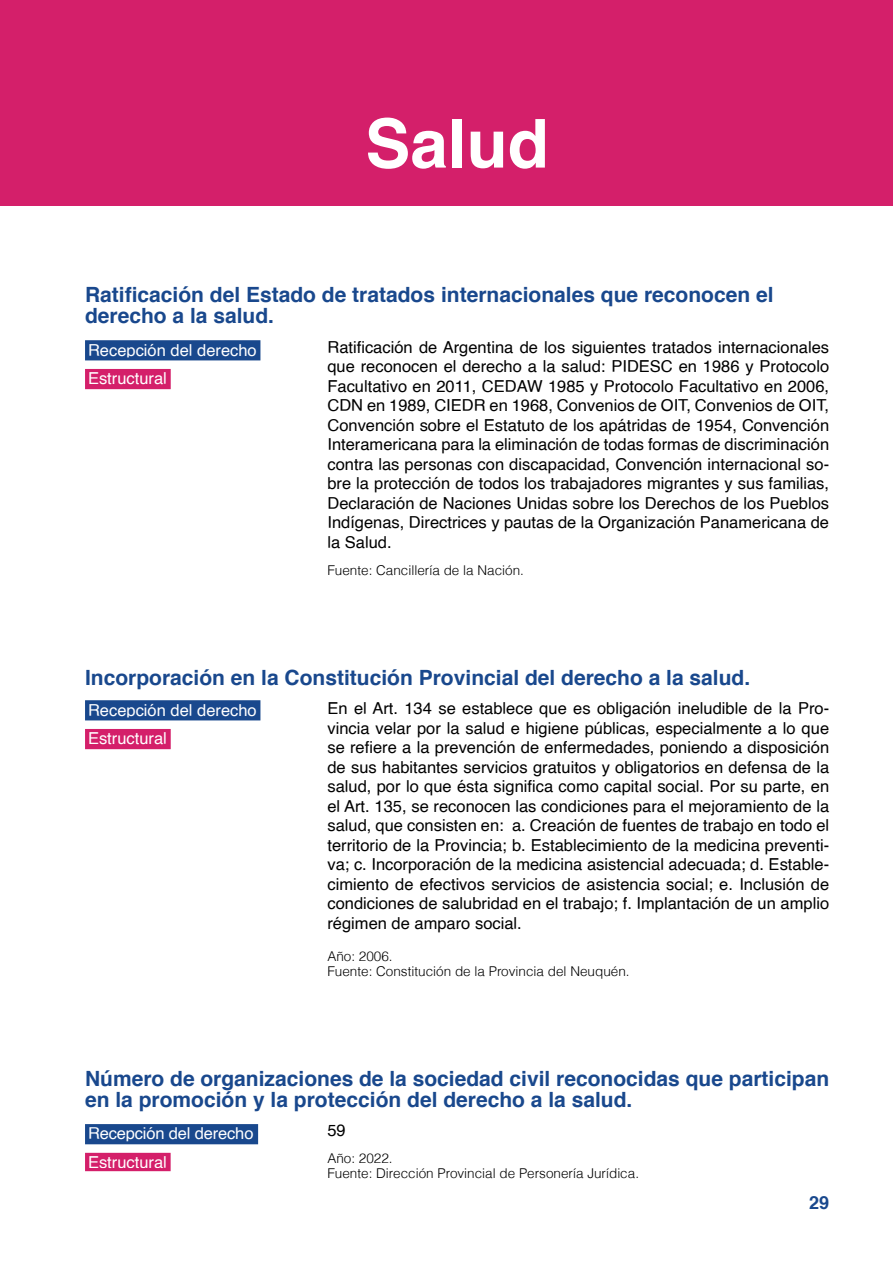
<style>
.page{position:relative;width:893px;height:1263px;background:#fff}
.page>*{position:absolute;margin:0;border:0;box-sizing:border-box;transform-origin:0 0}
.Temática_Indicador{font:700 67.5px "Helvetica";color:#fff}
.Indicador{font:700 21px/21px "Helvetica";color:#19488d}
.t1{font:700 18px "Helvetica";color:#19488d}
.Dato{font:16.5px/19.5px "Helvetica";color:#000;text-align:justify}
.Dimensión_del_ind{font:16.5px "Helvetica";color:#fff}
.Aclaraciones{font:300 13.5px "Helvetica";color:#000}
</style>
<div class="page">
<div style="left:0;top:0;width:893px;height:206px;background:#d41f6a"></div>
<div style="left:87px;top:342px;width:172px;height:17px;background:#19488d"></div>
<div style="left:85px;top:340px;width:175px;height:20px;border:3px solid #19488d"></div>
<div style="left:87px;top:370px;width:82px;height:18px;background:#d41f6a"></div>
<div style="left:85px;top:369px;width:86px;height:20px;border:3px solid #d41f6a"></div>
<div style="left:87px;top:702px;width:172px;height:17px;background:#19488d"></div>
<div style="left:85px;top:700px;width:175px;height:20px;border:3px solid #19488d"></div>
<div style="left:87px;top:730px;width:82px;height:18px;background:#d41f6a"></div>
<div style="left:85px;top:729px;width:86px;height:20px;border:3px solid #d41f6a"></div>
<div style="left:87px;top:1125px;width:170px;height:18px;background:#19488d"></div>
<div style="left:85px;top:1124px;width:173px;height:20px;border:3px solid #19488d"></div>
<div style="left:87px;top:1154px;width:82px;height:16px;background:#d41f6a"></div>
<div style="left:85px;top:1153px;width:86px;height:18px;border:3px solid #d41f6a"></div>
<p class="Temática_Indicador" style="left:365px;top:89px;width:185px">Salud</p>
<p class="Indicador" style="left:85px;top:285px;width:690px">Ratificación del Estado de tratados internacionales que reconocen el derecho a la salud.</p>
<p class="Dimensión_del_ind" style="left:88px;top:337px;width:170px">Recepción del derecho</p>
<p class="Dimensión_del_ind" style="left:88px;top:366px;width:80px">Estructural</p>
<p class="Dato" style="left:327px;top:338px;width:503px">Ratificación de Argentina de los siguientes tratados internacionales que reconocen el derecho a la salud: PIDESC en 1986 y Protocolo Facultativo en 2011, CEDAW 1985 y Protocolo Facultativo en 2006, CDN en 1989, CIEDR en 1968, Convenios de OIT, Convenios de OIT, Convención sobre el Estatuto de los apátridas de 1954, Convención Interamericana para la eliminación de todas formas de discriminación contra las personas con discapacidad, Convención internacional so&shy;bre la protección de todos los trabajadores migrantes y sus familias, Declaración de Naciones Unidas sobre los Derechos de los Pueblos Indígenas, Directrices y pautas de la Organización Panamericana de la Salud.</p>
<p class="Aclaraciones" style="left:327px;top:562px;width:198px">Fuente: Cancillería de la Nación.</p>
<p class="Indicador" style="left:85px;top:667px;width:667px">Incorporación en la Constitución Provincial del derecho a la salud.</p>
<p class="Dimensión_del_ind" style="left:88px;top:697px;width:170px">Recepción del derecho</p>
<p class="Dimensión_del_ind" style="left:88px;top:726px;width:80px">Estructural</p>
<p class="Dato" style="left:327px;top:699px;width:503px">En el Art. 134 se establece que es obligación ineludible de la Pro&shy;vincia velar por la salud e higiene públicas, especialmente a lo que se refiere a la prevención de enfermedades, poniendo a disposición de sus habitantes servicios gratuitos y obligatorios en defensa de la salud, por lo que ésta significa como capital social. Por su parte, en el Art. 135, se reconocen las condiciones para el mejoramiento de la salud, que consisten en: a. Creación de fuentes de trabajo en todo el territorio de la Provincia; b. Establecimiento de la medicina preventi&shy;va; c. Incorporación de la medicina asistencial adecuada; d. Estable&shy;cimiento de efectivos servicios de asistencia social; e. Inclusión de condiciones de salubridad en el trabajo; f. Implantación de un amplio régimen de amparo social.</p>
<p class="Aclaraciones" style="left:327px;top:948px;width:67px">Año: 2006.</p>
<p class="Aclaraciones" style="left:327px;top:963px;width:304px">Fuente: Constitución de la Provincia del Neuquén.</p>
<p class="Indicador" style="left:85px;top:1068px;width:746px">Número de organizaciones de la sociedad civil reconocidas que participan en la promoción y la protección del derecho a la salud.</p>
<p class="Dimensión_del_ind" style="left:88px;top:1121px;width:167px">Recepción del derecho</p>
<p class="Dato" style="left:327px;top:1121px;width:20px">59</p>
<p class="Dimensión_del_ind" style="left:88px;top:1150px;width:80px">Estructural</p>
<p class="Aclaraciones" style="left:327px;top:1150px;width:67px">Año: 2022.</p>
<p class="Aclaraciones" style="left:327px;top:1165px;width:313px">Fuente: Dirección Provincial de Personería Jurídica.</p>
<p class="t1" style="left:809px;top:1188px;width:22px">29</p>
</div>
